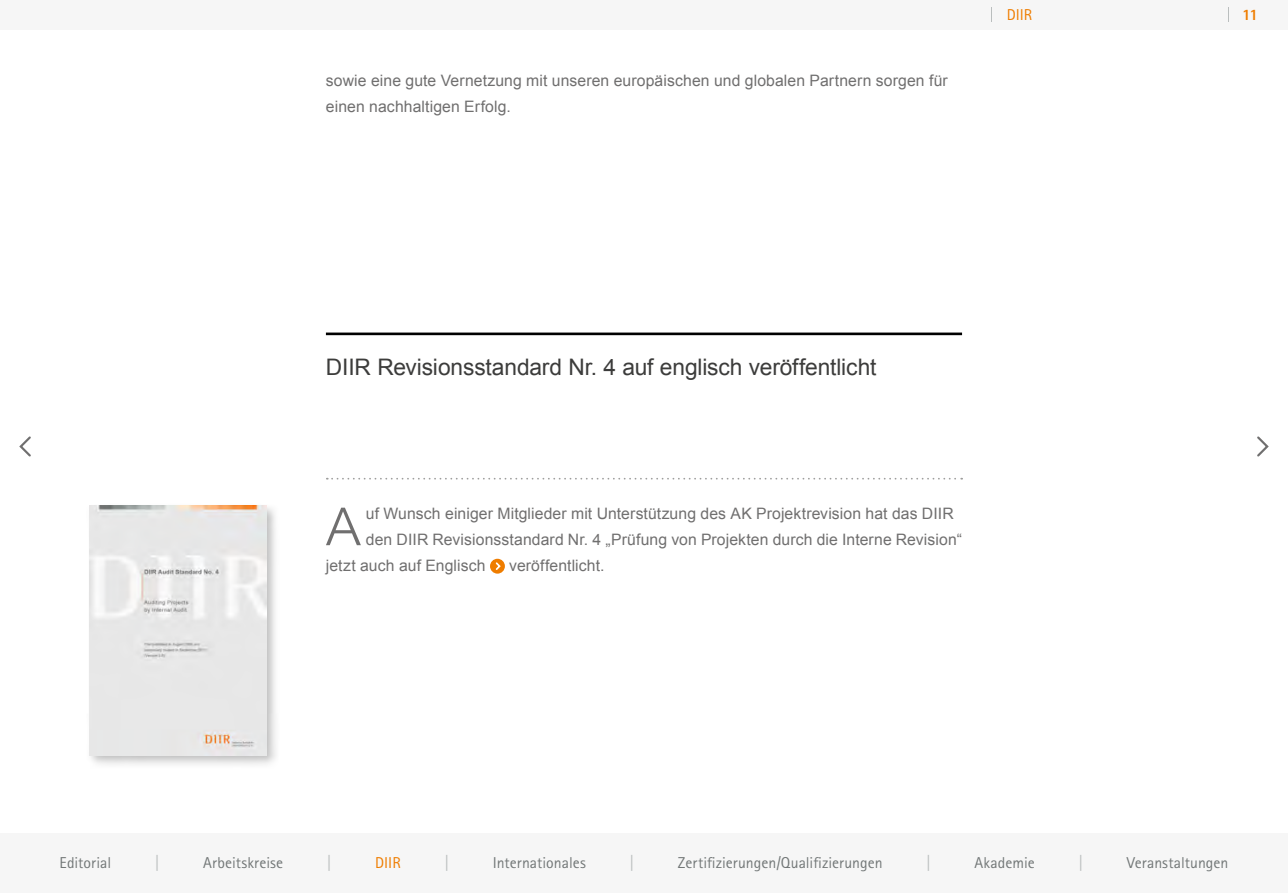
<style>
.page{position:relative;width:1288px;height:893px;background:#fff}
.page>*{position:absolute;margin:0;border:0;box-sizing:border-box;transform-origin:0 0}
.t1{font:22.75px "Arial";letter-spacing:-.005em;color:#3c3c3b}
.t2{font:15.75px/26.2px "Arial";letter-spacing:.005em;color:#706f6f}
.t3{font:15.75px "Rotis Sans Serif Pro";letter-spacing:.005em;color:#727777}
.t4{font:15.75px "Rotis Sans Serif Pro";color:#ef7d00}
.t5{font:15.75px "Rotis Sans Serif Pro";color:#babebe}
.t6{font:800 15.75px "Rotis Sans Serif Pro";color:#ef7d00}
</style>
<div class="page">
<div style="left:0;top:0;width:1287px;height:30px;background:#f6f6f6"></div>
<div style="left:86px;top:503px;width:194px;height:266px;background:#000;opacity:.25"></div>
<hr style="left:326px;top:333px;width:636px;height:2px;background:#000">
<svg style="left:327px;top:478px;width:635px;height:2px"></svg>
<svg style="left:326px;top:508px;width:35px;height:37px"></svg>
<svg style="left:490px;top:559px;width:15px;height:15px"></svg>
<svg style="left:494px;top:561px;width:8px;height:11px"></svg>
<div style="left:0;top:833px;width:1287px;height:60px;background:#f6f6f6"></div>
<img style="left:90px;top:506px;width:176px;height:249px">
<svg style="left:1257px;top:436px;width:12px;height:21px"></svg>
<svg style="left:19px;top:436px;width:12px;height:21px"></svg>
<svg style="left:991px;top:7px;width:1px;height:15px"></svg>
<p class="t2" style="left:326px;top:67px;width:623px">sowie eine gute Vernetzung mit unseren europäischen und globalen Partnern sorgen für einen nachhaltigen Erfolg.</p>
<p class="t4" style="left:1006px;top:6px;width:27px">DIIR</p>
<p class="t6" style="left:1242px;top:5px;width:18px">11</p>
<h1 class="t1" style="left:326px;top:352px;width:552px">DIIR Revisionsstandard Nr. 4 auf englisch veröffentlicht</h1>
<p class="t2" style="left:366px;top:500px;width:589px">uf Wunsch einiger Mitglieder mit Unterstützung des AK Projektrevision hat das DIIR</p>
<p class="t2" style="left:366px;top:527px;width:597px">den DIIR Revisionsstandard Nr. 4 „Prüfung von Projekten durch die Interne Revision“</p>
<p class="t2" style="left:326px;top:553px;width:161px">jetzt auch auf Englisch</p>
<p class="t2" style="left:509px;top:553px;width:97px">veröffentlicht.</p>
<p class="t3" style="left:60px;top:853px;width:53px">Editorial</p>
<p class="t5" style="left:155px;top:853px;width:6px">|</p>
<p class="t3" style="left:203px;top:853px;width:82px">Arbeitskreise</p>
<p class="t5" style="left:327px;top:853px;width:6px">|</p>
<p class="t4" style="left:375px;top:853px;width:27px">DIIR</p>
<p class="t5" style="left:444px;top:853px;width:6px">|</p>
<p class="t3" style="left:492px;top:853px;width:95px">Internationales</p>
<p class="t5" style="left:630px;top:853px;width:6px">|</p>
<p class="t3" style="left:678px;top:853px;width:206px">Zertifizierungen/Qualifizierungen</p>
<p class="t5" style="left:926px;top:853px;width:6px">|</p>
<p class="t3" style="left:974px;top:853px;width:62px">Akademie</p>
<p class="t5" style="left:1078px;top:853px;width:6px">|</p>
<p class="t3" style="left:1126px;top:853px;width:103px">Veranstaltungen</p>
</div>
